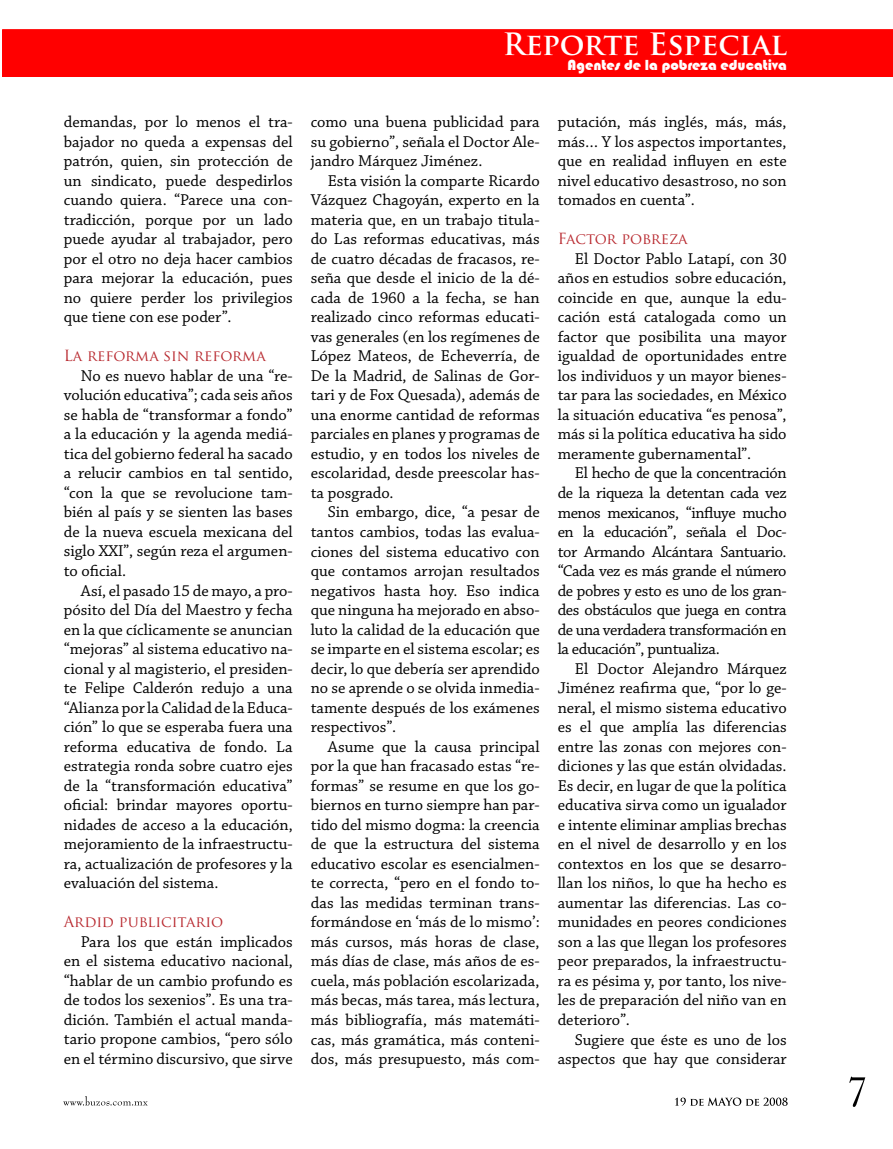
<style>
.page{position:relative;width:893px;height:1149px;background:#fff}
.page>*{position:absolute;margin:0;border:0;box-sizing:border-box;transform-origin:0 0}
.t1{font:700 30px "Trajan Pro";color:#fff}
.t2{font:16.5px/19.5px "Chaparral Pro";color:#000;text-align:justify}
.t3{font:15px "Trajan Pro";color:#b8292f}
.t4{font:15px "Bauhaus 93";color:#fff}
</style>
<div class="page">
<div style="left:2px;top:29px;width:891px;height:48px;background:#f00"></div>
<svg style="left:849px;top:1076px;width:16px;height:30px"></svg>
<svg style="left:63px;top:1096px;width:85px;height:9px"></svg>
<svg style="left:675px;top:1097px;width:113px;height:8px"></svg>
<p class="t2" style="left:64px;top:113px;width:230px">demandas, por lo menos el tra&shy;bajador no queda a expensas del patrón, quien, sin protección de un sindicato, puede despedirlos cuando quiera. “Parece una con&shy;tradicción, porque por un lado puede ayudar al trabajador, pero por el otro no deja hacer cambios para mejorar la educación, pues no quiere perder los privilegios que tiene con ese poder”.</p>
<p class="t3" style="left:64px;top:346px;width:203px">La reforma sin reforma</p>
<p class="t2" style="left:64px;top:366px;width:230px;text-indent:17px">No es nuevo hablar de una “re&shy;volución educativa”; cada seis años se habla de “transformar a fondo” a la educación y la agenda mediá&shy;tica del gobierno federal ha sacado a relucir cambios en tal sentido, “con la que se revolucione tam&shy;bién al país y se sienten las bases de la nueva escuela mexicana del siglo XXI”, según reza el argumen&shy;to oficial.</p>
<p class="t2" style="left:64px;top:581px;width:230px;text-indent:17px">Así, el pasado 15 de mayo, a pro&shy;pósito del Día del Maestro y fecha en la que cíclicamente se anuncian “mejoras” al sistema educativo na&shy;cional y al magisterio, el presiden&shy;te Felipe Calderón redujo a una “Alianza por la Calidad de la Educa&shy;ción” lo que se esperaba fuera una reforma educativa de fondo. La estrategia ronda sobre cuatro ejes de la “transformación educativa” oficial: brindar mayores oportu&shy;nidades de acceso a la educación, mejoramiento de la infraestructu&shy;ra, actualización de profesores y la evaluación del sistema.</p>
<p class="t3" style="left:64px;top:912px;width:161px">Ardid publicitario</p>
<p class="t2" style="left:64px;top:932px;width:230px;text-indent:17px">Para los que están implicados en el sistema educativo nacional, “hablar de un cambio profundo es de todos los sexenios”. Es una tra&shy;dición. También el actual manda&shy;tario propone cambios, “pero sólo en el término discursivo, que sirve</p>
<h1 class="t1" style="left:503px;top:25px;width:286px">Reporte Especial</h1>
<p class="t2" style="left:311px;top:113px;width:230px">como una buena publicidad para su gobierno”, señala el Doctor Ale&shy;jandro Márquez Jiménez.</p>
<p class="t2" style="left:311px;top:171px;width:230px;text-indent:17px">Esta visión la comparte Ricardo Vázquez Chagoyán, experto en la materia que, en un trabajo titula&shy;do Las reformas educativas, más de cuatro décadas de fracasos, re&shy;seña que desde el inicio de la dé&shy;cada de 1960 a la fecha, se han realizado cinco reformas educati&shy;vas generales (en los regímenes de López Mateos, de Echeverría, de De la Madrid, de Salinas de Gor&shy;tari y de Fox Quesada), además de una enorme cantidad de reformas parciales en planes y programas de estudio, y en todos los niveles de escolaridad, desde preescolar has&shy;ta posgrado.</p>
<p class="t2" style="left:311px;top:503px;width:230px;text-indent:17px">Sin embargo, dice, “a pesar de tantos cambios, todas las evalua&shy;ciones del sistema educativo con que contamos arrojan resultados negativos hasta hoy. Eso indica que ninguna ha mejorado en abso&shy;luto la calidad de la educación que se imparte en el sistema escolar; es decir, lo que debería ser aprendido no se aprende o se olvida inmedia&shy;tamente después de los exámenes respectivos”.</p>
<p class="t2" style="left:311px;top:737px;width:230px;text-indent:17px">Asume que la causa principal por la que han fracasado estas “re&shy;formas” se resume en que los go&shy;biernos en turno siempre han par&shy;tido del mismo dogma: la creencia de que la estructura del sistema educativo escolar es esencialmen&shy;te correcta, “pero en el fondo to&shy;das las medidas terminan trans&shy;formándose en ‘más de lo mismo’: más cursos, más horas de clase, más días de clase, más años de es&shy;cuela, más población escolarizada, más becas, más tarea, más lectura, más bibliografía, más matemáti&shy;cas, más gramática, más conteni&shy;dos, más presupuesto, más com-</p>
<p class="t4" style="left:568px;top:57px;width:221px">Agentes de la pobreza educativa</p>
<p class="t2" style="left:558px;top:113px;width:230px">putación, más inglés, más, más, más… Y los aspectos importantes, que en realidad influyen en este nivel educativo desastroso, no son tomados en cuenta”.</p>
<p class="t3" style="left:558px;top:229px;width:131px">Factor pobreza</p>
<p class="t2" style="left:558px;top:249px;width:230px;text-indent:17px">El Doctor Pablo Latapí, con 30 años en estudios sobre educación, coincide en que, aunque la edu&shy;cación está catalogada como un factor que posibilita una mayor igualdad de oportunidades entre los individuos y un mayor bienes&shy;tar para las sociedades, en México la situación educativa “es penosa”, más si la política educativa ha sido meramente gubernamental”.</p>
<p class="t2" style="left:558px;top:464px;width:230px;text-indent:17px">El hecho de que la concentración de la riqueza la detentan cada vez menos mexicanos, “influye mucho en la educación”, señala el Doc&shy;tor Armando Alcántara Santuario. “Cada vez es más grande el número de pobres y esto es uno de los gran&shy;des obstáculos que juega en contra de una verdadera transformación en la educación”, puntualiza.</p>
<p class="t2" style="left:558px;top:659px;width:230px;text-indent:17px">El Doctor Alejandro Márquez Jiménez reafirma que, “por lo ge&shy;neral, el mismo sistema educativo es el que amplía las diferencias entre las zonas con mejores con&shy;diciones y las que están olvidadas.<br>Es decir, en lugar de que la política educativa sirva como un igualador e intente eliminar amplias brechas en el nivel de desarrollo y en los contextos en los que se desarro&shy;llan los niños, lo que ha hecho es aumentar las diferencias. Las co&shy;munidades en peores condiciones son a las que llegan los profesores peor preparados, la infraestructu&shy;ra es pésima y, por tanto, los nive&shy;les de preparación del niño van en deterioro”.</p>
<p class="t2" style="left:558px;top:1029px;width:230px;text-align:right">Sugiere que éste es uno de los aspectos que hay que considerar</p>
</div>
